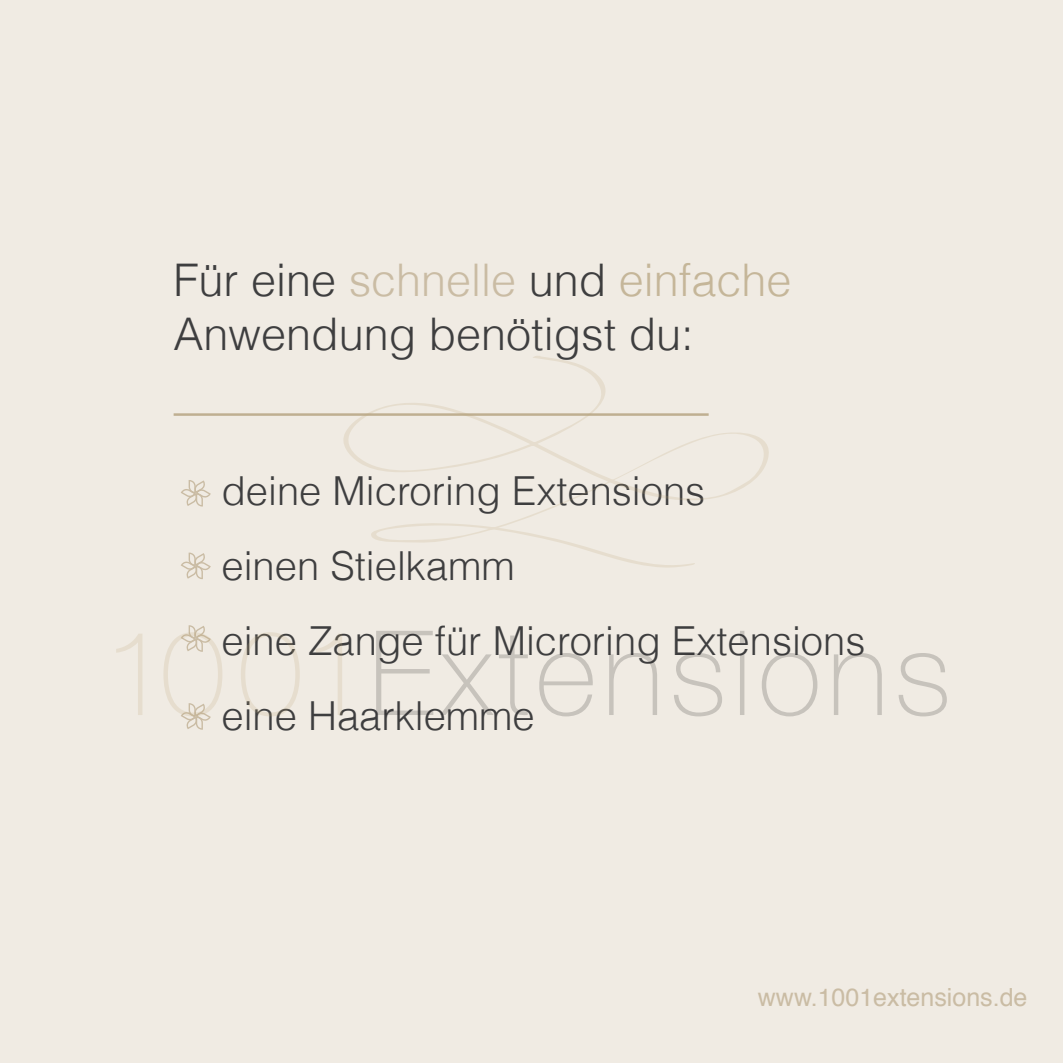
<style>
.page{position:relative;width:1063px;height:1063px;background:#f0ebe3}
.page>*{position:absolute;margin:0;border:0;box-sizing:border-box;transform-origin:0 0}
.t1{font:300 45px/54px "Helvetica";color:#3e3e3f}
.t2{font:300 40px "Helvetica";color:#3e3e3f}
.t3{font:25px "Helvetica";color:#cabca4}
.s1{color:#cabca4}
.s2{color:#c5b699}
</style>
<div class="page">
<svg style="left:181px;top:480px;width:30px;height:27px"></svg>
<svg style="left:181px;top:553px;width:30px;height:26px"></svg>
<hr style="left:174px;top:413px;width:535px;height:3px;background:#bfaf91">
<svg style="left:116px;top:634px;width:26px;height:81px"></svg>
<svg style="left:163px;top:625px;width:59px;height:105px"></svg>
<svg style="left:241px;top:632px;width:59px;height:84px"></svg>
<svg style="left:316px;top:634px;width:26px;height:81px"></svg>
<svg style="left:376px;top:631px;width:57px;height:84px"></svg>
<svg style="left:440px;top:636px;width:88px;height:79px"></svg>
<svg style="left:539px;top:653px;width:54px;height:63px"></svg>
<svg style="left:609px;top:653px;width:48px;height:62px"></svg>
<svg style="left:674px;top:653px;width:48px;height:63px"></svg>
<hr style="left:740px;top:654px;width:4px;height:61px;background:#c7c3bc">
<hr style="left:740px;top:631px;width:4px;height:12px;background:#c7c3bc">
<svg style="left:762px;top:653px;width:55px;height:63px"></svg>
<svg style="left:834px;top:653px;width:48px;height:62px"></svg>
<svg style="left:899px;top:653px;width:48px;height:63px"></svg>
<svg style="left:335px;top:356px;width:434px;height:212px"></svg>
<p class="t1" style="left:174px;top:251px;width:619px">Für eine <span class="s1">schnelle</span> und <span class="s2">einfache<br></span>Anwendung benötigst du:</p>
<p class="t2" style="left:221px;top:459px;width:485px">deine Microring Extensions</p>
<p class="t2" style="left:221px;top:534px;width:295px">einen Stielkamm</p>
<p class="t2" style="left:221px;top:609px;width:645px">eine Zange für Microring Extensions</p>
<p class="t2" style="left:221px;top:684px;width:315px">eine Haarklemme</p>
<p class="t3" style="left:758px;top:978px;width:271px">www.1001extensions.de</p>
</div>
